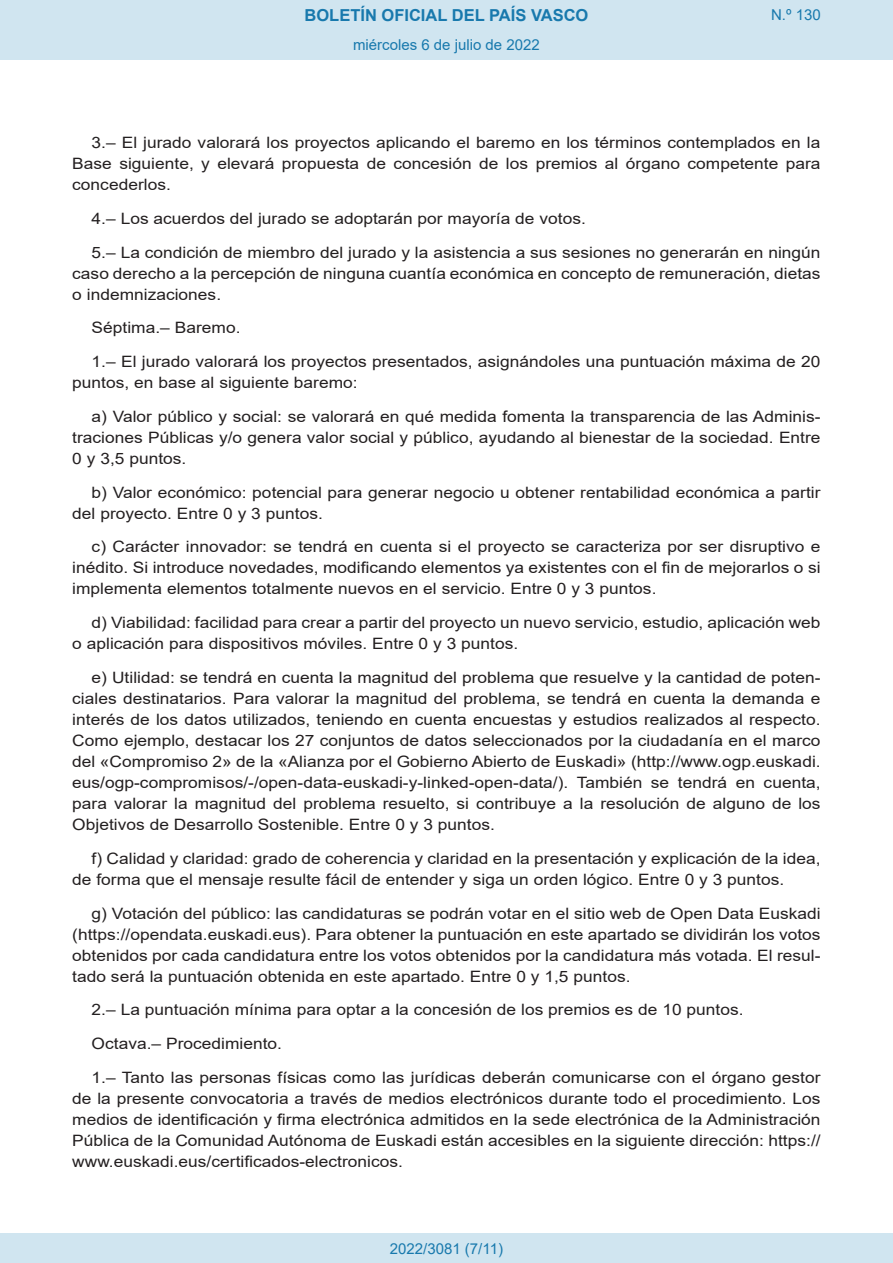
<style>
.page{position:relative;width:893px;height:1263px;background:#fff}
.page>*{position:absolute;margin:0;border:0;box-sizing:border-box;transform-origin:0 0}
.t1{font:700 16.5px "Arial";color:#1879ad}
.BOPVDetalle{font:15.6px/21px "Arial";color:#231f20;text-align:justify;scale:1.11 1}
.Paginacion_Centro{font:15px "Arial";color:#1879ad}
</style>
<div class="page">
<div style="left:0;top:0;width:893px;height:60px;background:#d0e5f0"></div>
<div style="left:0;top:1233px;width:893px;height:30px;background:#d0e5f0"></div>
<p class="t1" style="left:305px;top:3px;width:285px">BOLETÍN OFICIAL DEL PAÍS VASCO</p>
<p class="Paginacion_Centro" style="left:353px;top:35px;width:188px">miércoles 6 de julio de 2022</p>
<p class="Paginacion_Centro" style="left:771px;top:5px;width:51px">N.º 130</p>
<p class="BOPVDetalle" style="left:72px;top:132px;width:676px;text-indent:19px">3.– El jurado valorará los proyectos aplicando el baremo en los términos contemplados en la Base siguiente, y elevará propuesta de concesión de los premios al órgano competente para concederlos.</p>
<p class="BOPVDetalle" style="left:92px;top:208px;width:447px">4.– Los acuerdos del jurado se adoptarán por mayoría de votos.</p>
<p class="BOPVDetalle" style="left:72px;top:242px;width:676px;text-indent:19px">5.– La condición de miembro del jurado y la asistencia a sus sesiones no generarán en ningún caso derecho a la percepción de ninguna cuantía económica en concepto de remuneración, dietas o indemnizaciones.</p>
<p class="BOPVDetalle" style="left:92px;top:317px;width:136px">Séptima.– Baremo.</p>
<p class="BOPVDetalle" style="left:72px;top:351px;width:676px;text-indent:19px">1.– El jurado valorará los proyectos presentados, asignándoles una puntuación máxima de 20 puntos, en base al siguiente baremo:</p>
<p class="BOPVDetalle" style="left:72px;top:406px;width:676px;text-indent:19px">a) Valor público y social: se valorará en qué medida fomenta la transparencia de las Adminis&shy;traciones Públicas y/o genera valor social y público, ayudando al bienestar de la sociedad. Entre 0 y 3,5 puntos.</p>
<p class="BOPVDetalle" style="left:72px;top:482px;width:676px;text-indent:19px">b) Valor económico: potencial para generar negocio u obtener rentabilidad económica a partir del proyecto. Entre 0 y 3 puntos.</p>
<p class="BOPVDetalle" style="left:72px;top:536px;width:676px;text-indent:19px">c) Carácter innovador: se tendrá en cuenta si el proyecto se caracteriza por ser disruptivo e inédito. Si introduce novedades, modificando elementos ya existentes con el fin de mejorarlos o si implementa elementos totalmente nuevos en el servicio. Entre 0 y 3 puntos.</p>
<p class="BOPVDetalle" style="left:72px;top:612px;width:676px;text-indent:19px">d) Viabilidad: facilidad para crear a partir del proyecto un nuevo servicio, estudio, aplicación web o aplicación para dispositivos móviles. Entre 0 y 3 puntos.</p>
<p class="BOPVDetalle" style="left:72px;top:667px;width:676px;text-indent:19px">e) Utilidad: se tendrá en cuenta la magnitud del problema que resuelve y la cantidad de poten&shy;ciales destinatarios. Para valorar la magnitud del problema, se tendrá en cuenta la demanda e interés de los datos utilizados, teniendo en cuenta encuestas y estudios realizados al respecto.<br>Como ejemplo, destacar los 27 conjuntos de datos seleccionados por la ciudadanía en el marco del «Compromiso 2» de la «Alianza por el Gobierno Abierto de Euskadi» (http://www.ogp.euskadi. eus/ogp-compromisos/-/open-data-euskadi-y-linked-open-data/). También se tendrá en cuenta, para valorar la magnitud del problema resuelto, si contribuye a la resolución de alguno de los Objetivos de Desarrollo Sostenible. Entre 0 y 3 puntos.</p>
<p class="BOPVDetalle" style="left:72px;top:848px;width:676px;text-indent:19px">f) Calidad y claridad: grado de coherencia y claridad en la presentación y explicación de la idea, de forma que el mensaje resulte fácil de entender y siga un orden lógico. Entre 0 y 3 puntos.</p>
<p class="BOPVDetalle" style="left:72px;top:902px;width:676px;text-indent:19px">g) Votación del público: las candidaturas se podrán votar en el sitio web de Open Data Euskadi (https://opendata.euskadi.eus). Para obtener la puntuación en este apartado se dividirán los votos obtenidos por cada candidatura entre los votos obtenidos por la candidatura más votada. El resul&shy;tado será la puntuación obtenida en este apartado. Entre 0 y 1,5 puntos.</p>
<p class="BOPVDetalle" style="left:92px;top:999px;width:589px">2.– La puntuación mínima para optar a la concesión de los premios es de 10 puntos.</p>
<p class="BOPVDetalle" style="left:92px;top:1033px;width:173px">Octava.– Procedimiento.</p>
<p class="BOPVDetalle" style="left:72px;top:1067px;width:676px;text-indent:19px">1.– Tanto las personas físicas como las jurídicas deberán comunicarse con el órgano gestor de la presente convocatoria a través de medios electrónicos durante todo el procedimiento. Los medios de identificación y firma electrónica admitidos en la sede electrónica de la Administración Pública de la Comunidad Autónoma de Euskadi están accesibles en la siguiente dirección: https:// www.euskadi.eus/certificados-electronicos.</p>
<p class="Paginacion_Centro" style="left:390px;top:1238px;width:115px">2022/3081 (7/11)</p>
</div>
